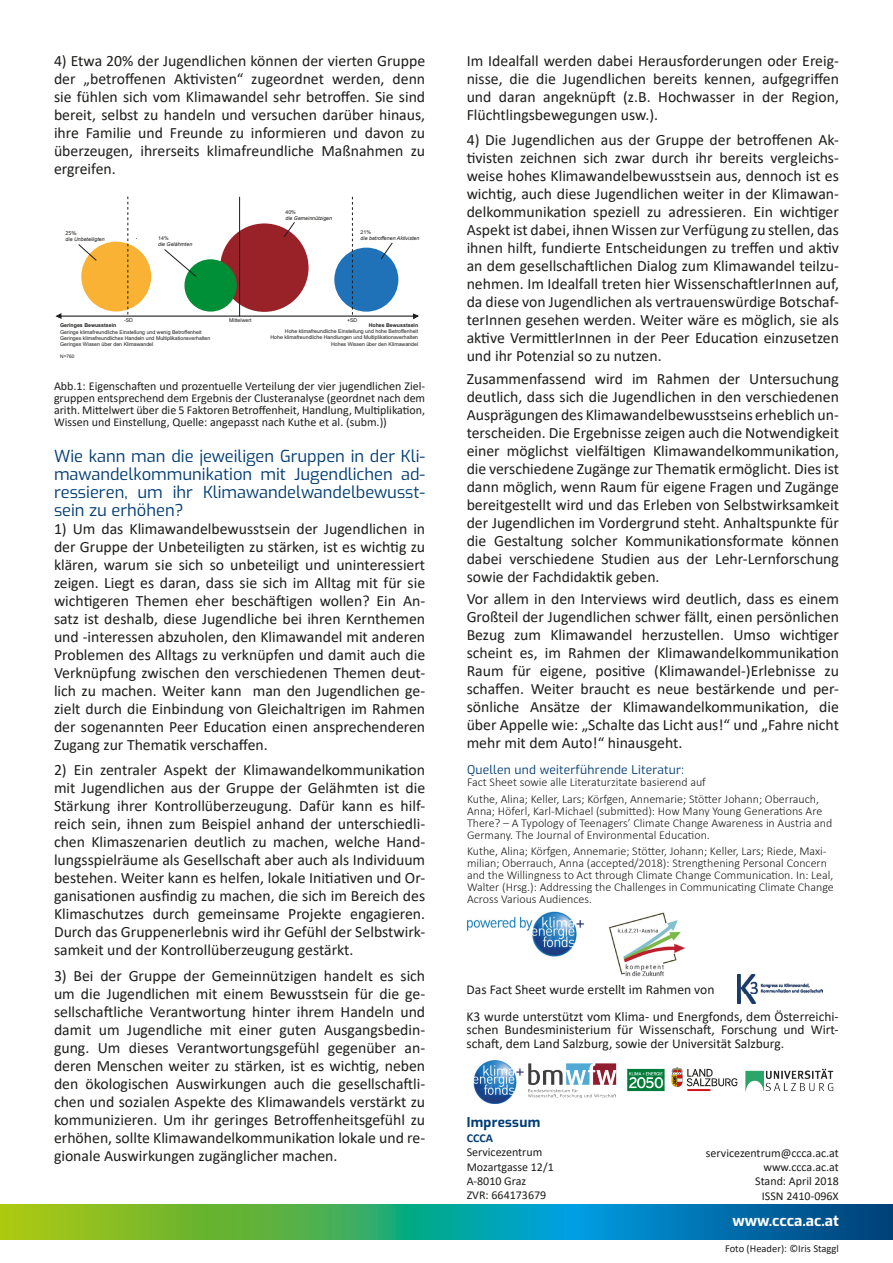
<style>
.page{position:relative;width:893px;height:1263px;background:#fff}
.page>*{position:absolute;margin:0;border:0;box-sizing:border-box;transform-origin:0 0}
.Text__ersatz{font:16.5px/18px "Exo";color:#003c74;text-align:justify}
.Text__ersatz-2{font:15.75px/18px "Calibri";color:#1d1d1b;text-align:justify}
.t1{font:700 15px "Exo";color:#fff}
.Text__ersatz-3{font:13.5px/13.5px "Calibri";color:#1d1d1b;text-align:justify}
.t2{font:700 13.5px "Exo";letter-spacing:.02em;color:#003c74}
.Referenzen{font:300 12px/12px "Calibri";color:#1d1d1b}
.Text__ersatz-4{font:12px/12px "Calibri";color:#1d1d1b;text-align:justify}
.miniüberschrift{font:12px "Exo";letter-spacing:.02em;color:#003c74}
.t3{font:700 12px "Calibri";color:#003c74}
.Text__ersatz-5{font:10.5px "Calibri";color:#1d1d1b}
.t4{font:5.25px/6.3px "Arial";color:#1d1d1b}
.t5{font:italic 5.25px/6.3px "Arial";color:#1d1d1b}
.t6{font:4.8px "Arial";color:#1d1d1b}
.s1{font-family:"Tahoma";font-style:normal}
.s2{font-style:normal}
.s3{font-size:4.8px}
.s4{font-weight:700}
</style>
<div class="page">
<svg style="left:0;top:1204px;width:893px;height:35px;background:#309977"></svg>
<div style="left:220px;top:223px;width:89px;height:89px;background:#992229;border-radius:50%"></div>
<div style="left:81px;top:242px;width:70px;height:69px;background:#f9b234;border-radius:50%"></div>
<div style="left:334px;top:248px;width:64px;height:64px;background:#1f71b8;border-radius:50%"></div>
<div style="left:184px;top:259px;width:53px;height:53px;background:#008e36;border-radius:50%"></div>
<svg style="left:78px;top:244px;width:19px;height:17px"></svg>
<svg style="left:164px;top:249px;width:33px;height:28px"></svg>
<svg style="left:283px;top:222px;width:12px;height:16px"></svg>
<svg style="left:380px;top:242px;width:13px;height:18px"></svg>
<hr style="left:60px;top:316px;width:358px;height:1px;background:#1d1d1b">
<hr style="left:239px;top:197px;width:1px;height:119px;background:#1d1d1b">
<svg style="left:128px;top:197px;width:1px;height:119px"></svg>
<svg style="left:352px;top:197px;width:1px;height:119px"></svg>
<svg style="left:56px;top:313px;width:5px;height:6px"></svg>
<svg style="left:413px;top:313px;width:6px;height:7px"></svg>
<img style="left:608px;top:912px;width:77px;height:65px">
<img style="left:467px;top:912px;width:117px;height:45px">
<img style="left:473px;top:1060px;width:51px;height:43px">
<img style="left:528px;top:1063px;width:89px;height:36px">
<img style="left:627px;top:1067px;width:111px;height:25px">
<img style="left:745px;top:1068px;width:89px;height:24px">
<img style="left:737px;top:974px;width:86px;height:29px">
<p class="Text__ersatz-2" style="left:54px;top:51px;width:373px">4) Etwa 20% der Jugendlichen können der vierten Gruppe der „betroffenen Aktivisten“ zugeordnet werden, denn sie fühlen sich vom Klimawandel sehr betroffen. Sie sind bereit, selbst zu handeln und versuchen darüber hinaus, ihre Familie und Freunde zu informieren und davon zu überzeugen, ihrerseits klimafreundliche Maßnahmen zu ergreifen.</p>
<p class="t5" style="left:66px;top:230px;width:41px"><span class="s1">25%<br></span>die Unbeteiligten</p>
<p class="t5" style="left:158px;top:235px;width:36px"><span class="s2">14%<br></span>die Gelähmten</p>
<p class="t5" style="left:285px;top:209px;width:48px"><span class="s2">40%<br></span>die Gemeinnützigen</p>
<p class="t5" style="left:361px;top:229px;width:60px"><span class="s2">21%<br></span>die betroffenen Aktivisten</p>
<p class="t4" style="left:124px;top:317px;width:10px"><span class="s3">-</span>SD</p>
<p class="t4" style="left:229px;top:317px;width:24px">Mittelwert</p>
<p class="t4" style="left:347px;top:317px;width:12px">+SD</p>
<p class="t4" style="left:60px;top:322px;width:152px"><span class="s4">Geringes Bewusstsein<br></span>Geringe klimafreundliche Einstellung und wenig Betroffenheit Geringes klimafreundliches Handeln und Multiplikationsverhalten Geringes Wissen über den Klimawandel</p>
<p class="t4" style="left:270px;top:322px;width:149px;text-align:right"><span class="s4">Hohes Bewusstsein<br></span>Hohe klimafreundliche Einstellung und hohe Betroffenheit<br>Hohe klimafreundliche Handlungen und Multiplikationsverhalten Hohes Wissen über den Klimawandel</p>
<p class="t6" style="left:60px;top:353px;width:16px">N=760</p>
<p class="Text__ersatz-4" style="left:54px;top:380px;width:373px">Abb.1: Eigenschaften und prozentuelle Verteilung der vier jugendlichen Ziel&shy;gruppen entsprechend dem Ergebnis der Clusteranalyse (geordnet nach dem arith. Mittelwert über die 5 Faktoren Betroffenheit, Handlung, Multiplikation, Wissen und Einstellung, Quelle: angepasst nach Kuthe et al. (subm.))</p>
<p class="Text__ersatz" style="left:54px;top:446px;width:373px">Wie kann man die jeweiligen Gruppen in der Kli&shy;mawandelkommunikation mit Jugendlichen ad&shy;ressieren, um ihr Klimawandelwandelbewusst&shy;sein zu erhöhen?</p>
<p class="Text__ersatz-2" style="left:54px;top:519px;width:373px">1) Um das Klimawandelbewusstsein der Jugendlichen in der Gruppe der Unbeteiligten zu stärken, ist es wichtig zu klären, warum sie sich so unbeteiligt und uninteressiert zeigen. Liegt es daran, dass sie sich im Alltag mit für sie wichtigeren Themen eher beschäftigen wollen? Ein An&shy;satz ist deshalb, diese Jugendliche bei ihren Kernthemen und -interessen abzuholen, den Klimawandel mit anderen Problemen des Alltags zu verknüpfen und damit auch die Verknüpfung zwischen den verschiedenen Themen deut&shy;lich zu machen. Weiter kann man den Jugendlichen ge&shy;zielt durch die Einbindung von Gleichaltrigen im Rahmen der sogenannten Peer Education einen ansprechenderen Zugang zur Thematik verschaffen.</p>
<p class="Text__ersatz-2" style="left:54px;top:761px;width:373px">2) Ein zentraler Aspekt der Klimawandelkommunikation mit Jugendlichen aus der Gruppe der Gelähmten ist die Stärkung ihrer Kontrollüberzeugung. Dafür kann es hilf&shy;reich sein, ihnen zum Beispiel anhand der unterschiedli&shy;chen Klimaszenarien deutlich zu machen, welche Hand&shy;lungsspielräume als Gesellschaft aber auch als Individuum bestehen. Weiter kann es helfen, lokale Initiativen und Or&shy;ganisationen ausfindig zu machen, die sich im Bereich des Klimaschutzes durch gemeinsame Projekte engagieren.<br>Durch das Gruppenerlebnis wird ihr Gefühl der Selbstwirk&shy;samkeit und der Kontrollüberzeugung gestärkt.</p>
<p class="Text__ersatz-2" style="left:54px;top:966px;width:373px">3) Bei der Gruppe der Gemeinnützigen handelt es sich um die Jugendlichen mit einem Bewusstsein für die ge&shy;sellschaftliche Verantwortung hinter ihrem Handeln und damit um Jugendliche mit einer guten Ausgangsbedin&shy;gung. Um dieses Verantwortungsgefühl gegenüber an&shy;deren Menschen weiter zu stärken, ist es wichtig, neben den ökologischen Auswirkungen auch die gesellschaftli&shy;chen und sozialen Aspekte des Klimawandels verstärkt zu kommunizieren. Um ihr geringes Betroffenheitsgefühl zu erhöhen, sollte Klimawandelkommunikation lokale und re&shy;gionale Auswirkungen zugänglicher machen.</p>
<p class="Text__ersatz-2" style="left:467px;top:51px;width:374px">Im Idealfall werden dabei Herausforderungen oder Ereig&shy;nisse, die die Jugendlichen bereits kennen, aufgegriffen und daran angeknüpft (z.B. Hochwasser in der Region, Flüchtlingsbewegungen usw.).</p>
<p class="Text__ersatz-2" style="left:467px;top:131px;width:374px">4) Die Jugendlichen aus der Gruppe der betroffenen Ak&shy;tivisten zeichnen sich zwar durch ihr bereits vergleichs&shy;weise hohes Klimawandelbewusstsein aus, dennoch ist es wichtig, auch diese Jugendlichen weiter in der Klimawan&shy;delkommunikation speziell zu adressieren. Ein wichtiger Aspekt ist dabei, ihnen Wissen zur Verfügung zu stellen, das ihnen hilft, fundierte Entscheidungen zu treffen und aktiv an dem gesellschaftlichen Dialog zum Klimawandel teilzu&shy;nehmen. Im Idealfall treten hier WissenschaftlerInnen auf, da diese von Jugendlichen als vertrauenswürdige Botschaf&shy;terInnen gesehen werden. Weiter wäre es möglich, sie als aktive VermittlerInnen in der Peer Education einzusetzen und ihr Potenzial so zu nutzen.</p>
<p class="Text__ersatz-2" style="left:467px;top:369px;width:374px">Zusammenfassend wird im Rahmen der Untersuchung deutlich, dass sich die Jugendlichen in den verschiedenen Ausprägungen des Klimawandelbewusstseins erheblich un&shy;terscheiden. Die Ergebnisse zeigen auch die Notwendigkeit einer möglichst vielfältigen Klimawandelkommunikation, die verschiedene Zugänge zur Thematik ermöglicht. Dies ist dann möglich, wenn Raum für eigene Fragen und Zugänge bereitgestellt wird und das Erleben von Selbstwirksamkeit der Jugendlichen im Vordergrund steht. Anhaltspunkte für die Gestaltung solcher Kommunikationsformate können dabei verschiedene Studien aus der Lehr-Lernforschung sowie der Fachdidaktik geben.</p>
<p class="Text__ersatz-2" style="left:467px;top:590px;width:374px">Vor allem in den Interviews wird deutlich, dass es einem Großteil der Jugendlichen schwer fällt, einen persönlichen Bezug zum Klimawandel herzustellen. Umso wichtiger scheint es, im Rahmen der Klimawandelkommunikation Raum für eigene, positive (Klimawandel-)Erlebnisse zu schaffen. Weiter braucht es neue bestärkende und per&shy;sönliche Ansätze der Klimawandelkommunikation, die über Appelle wie: „Schalte das Licht aus!“ und „Fahre nicht mehr mit dem Auto!“ hinausgeht.</p>
<p class="miniüberschrift" style="left:467px;top:761px;width:218px">Quellen und weiterführende Literatur:</p>
<p class="Referenzen" style="left:467px;top:776px;width:240px">Fact Sheet sowie alle Literaturzitate basierend auf</p>
<p class="Referenzen" style="left:467px;top:792px;width:367px">Kuthe, Alina; Keller, Lars; Körfgen, Annemarie; Stötter Johann; Oberrauch, Anna; Höferl, Karl-Michael (submitted): How Many Young Generations Are There? – A Typology of Teenagers’ Climate Change Awareness in Austria and Germany. The Journal of Environmental Education.</p>
<p class="Referenzen" style="left:467px;top:845px;width:368px">Kuthe, Alina; Körfgen, Annemarie; Stötter, Johann; Keller, Lars; Riede, Maxi&shy;milian; Oberrauch, Anna (accepted/2018): Strengthening Personal Concern and the Willingness to Act through Climate Change Communication. In: Leal, Walter (Hrsg.): Addressing the Challenges in Communicating Climate Change Across Various Audiences.</p>
<p class="Text__ersatz-3" style="left:467px;top:982px;width:249px">Das Fact Sheet wurde erstellt im Rahmen von</p>
<p class="Text__ersatz-3" style="left:467px;top:1009px;width:374px">K3 wurde unterstützt vom Klima- und Energfonds, dem Österreichi&shy;schen Bundesministerium für Wissenschaft, Forschung und Wirt&shy;schaft, dem Land Salzburg, sowie der Universität Salzburg.</p>
<p class="t2" style="left:467px;top:1112px;width:75px">Impressum</p>
<p class="t3" style="left:467px;top:1129px;width:28px">CCCA</p>
<p class="Text__ersatz-4" style="left:467px;top:1146px;width:77px">Servicezentrum</p>
<p class="Text__ersatz-4" style="left:467px;top:1160px;width:89px">Mozartgasse 12/1</p>
<p class="Text__ersatz-4" style="left:467px;top:1175px;width:61px">A-8010 Graz</p>
<p class="Text__ersatz-4" style="left:467px;top:1189px;width:81px">ZVR: 664173679</p>
<p class="Text__ersatz-4" style="left:706px;top:1146px;width:134px">servicezentrum@ccca.ac.at</p>
<p class="Text__ersatz-4" style="left:763px;top:1161px;width:77px">www.ccca.ac.at</p>
<p class="Text__ersatz-4" style="left:755px;top:1175px;width:85px">Stand: April 2018</p>
<p class="Text__ersatz-4" style="left:762px;top:1189px;width:78px">ISSN 2410-096X</p>
<p class="t1" style="left:732px;top:1209px;width:108px">www.ccca.ac.at</p>
<p class="Text__ersatz-5" style="left:725px;top:1241px;width:115px">Foto (Header): ©Iris Staggl</p>
</div>
